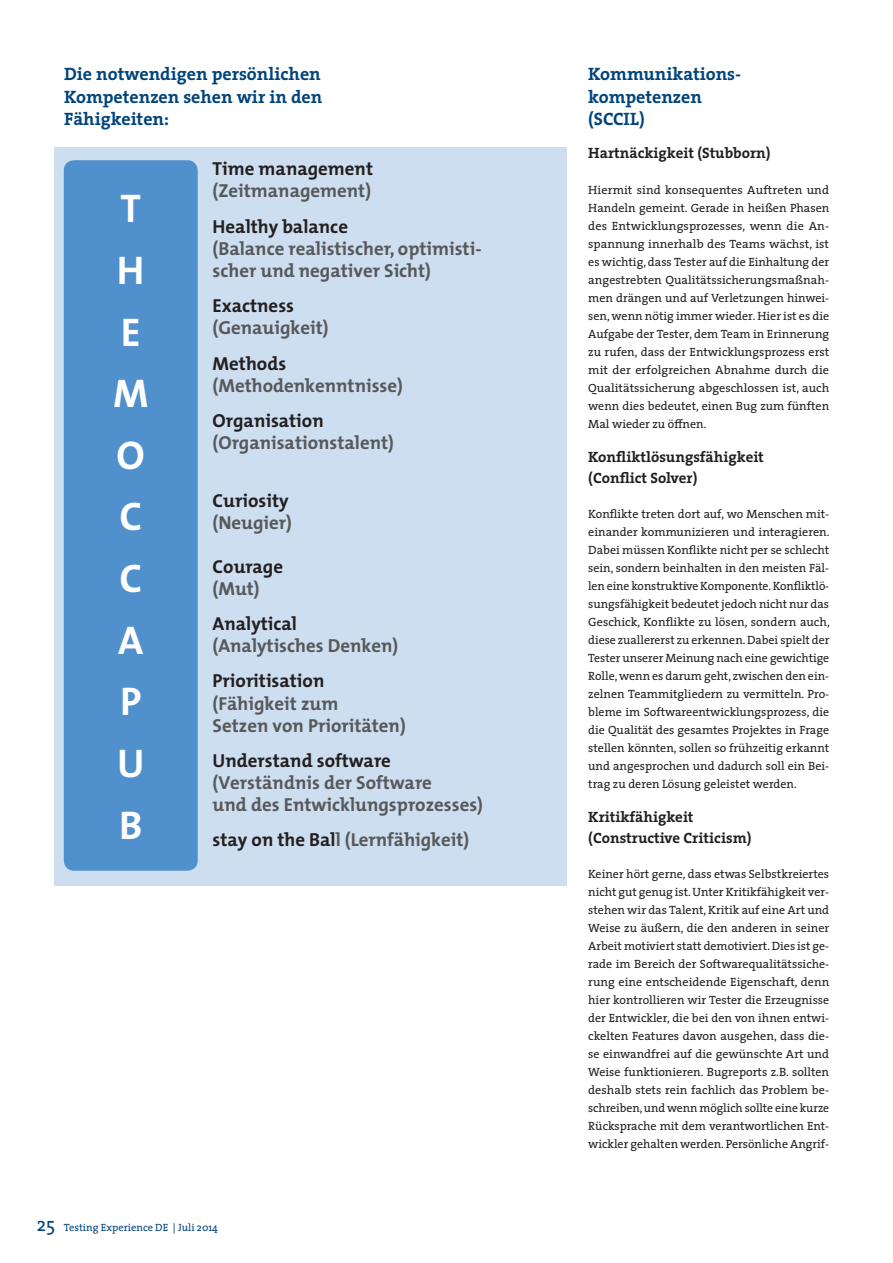
<style>
.page{position:relative;width:893px;height:1263px;background:#fff}
.page>*{position:absolute;margin:0;border:0;box-sizing:border-box;transform-origin:0 0}
.t1{font:700 40.2px/61.7px "The Mix";color:#fff}
.t2{font:700 18.9px/22px "The Mix";color:#57585a}
.t3{font:700 18.9px "The Mix";color:#231f20}
.t4{font:700 18px/22.5px "The Serif";color:#00447b;text-align:justify}
.t5{font:700 15px/21px "The Serif";color:#231f20}
.t6{font:12px/18px "The Serif";color:#231f20;text-align:justify}
.t7{font:10.5px "The Serif";color:#00447b}
.s1{color:#231f20}
.s2{font-size:19.5px}
</style>
<div class="page">
<div style="left:54px;top:148px;width:513px;height:738px;background:#cddef0"></div>
<div style="left:64px;top:160px;width:134px;height:711px;background:#5090cc;border-radius:10px"></div>
<h3 class="t4" style="left:64px;top:63px;width:260px">Die notwendigen persönlichen Kompetenzen sehen wir in den Fähigkeiten:</h3>
<h3 class="t4" style="left:588px;top:63px;width:154px;text-align:left">Kommunikations&shy;kompetenzen (SCCIL)</h3>
<p class="t5" style="left:588px;top:142px;width:184px">Hartnäckigkeit (Stubborn)</p>
<p class="t6" style="left:588px;top:181px;width:243px">Hiermit sind konsequentes Auftreten und Handeln gemeint. Gerade in heißen Phasen des Entwicklungsprozesses, wenn die An&shy;spannung innerhalb des Teams wächst, ist es wichtig, dass Tester auf die Einhaltung der angestrebten Qualitätssicherungsmaßnah&shy;men drängen und auf Verletzungen hinwei&shy;sen, wenn nötig immer wieder. Hier ist es die Aufgabe der Tester, dem Team in Erinnerung zu rufen, dass der Entwicklungsprozess erst mit der erfolgreichen Abnahme durch die Qualitätssicherung abgeschlossen ist, auch wenn dies bedeutet, einen Bug zum fünften Mal wieder zu öffnen.</p>
<p class="t5" style="left:588px;top:446px;width:177px">Konfliktlösungsfähigkeit (Conflict Solver)</p>
<p class="t6" style="left:588px;top:505px;width:243px">Konflikte treten dort auf, wo Menschen mit&shy;einander kommunizieren und interagieren.<br>Dabei müssen Konflikte nicht per se schlecht sein, sondern beinhalten in den meisten Fäl&shy;len eine konstruktive Komponente. Konfliktlö&shy;sungsfähigkeit bedeutet jedoch nicht nur das Geschick, Konflikte zu lösen, sondern auch, diese zuallererst zu erkennen. Dabei spielt der Tester unserer Meinung nach eine gewichtige Rolle, wenn es darum geht, zwischen den ein&shy;zelnen Teammitgliedern zu vermitteln. Pro&shy;bleme im Softwareentwicklungsprozess, die die Qualität des gesamtes Projektes in Frage stellen könnten, sollen so frühzeitig erkannt und angesprochen und dadurch soll ein Bei&shy;trag zu deren Lösung geleistet werden.</p>
<p class="t5" style="left:588px;top:806px;width:165px">Kritikfähigkeit (Constructive Criticism)</p>
<p class="t6" style="left:588px;top:865px;width:243px">Keiner hört gerne, dass etwas Selbstkreiertes nicht gut genug ist. Unter Kritikfähigkeit ver&shy;stehen wir das Talent, Kritik auf eine Art und Weise zu äußern, die den anderen in seiner Arbeit motiviert statt demotiviert. Dies ist ge&shy;rade im Bereich der Softwarequalitätssiche&shy;rung eine entscheidende Eigenschaft, denn hier kontrollieren wir Tester die Erzeugnisse der Entwickler, die bei den von ihnen entwi&shy;ckelten Features davon ausgehen, dass die&shy;se einwandfrei auf die gewünschte Art und Weise funktionieren. Bugreports z.B. sollten deshalb stets rein fachlich das Problem be&shy;schreiben, und wenn möglich sollte eine kurze Rücksprache mit dem verantwortlichen Ent&shy;wickler gehalten werden. Persönliche Angrif-</p>
<h2 class="t3" style="left:213px;top:153px;width:162px">Time management</h2>
<h2 class="t2" style="left:213px;top:180px;width:160px">(Zeitmanagement)</h2>
<h2 class="t3" style="left:213px;top:211px;width:137px">Healthy balance</h2>
<h2 class="t2" style="left:213px;top:237px;width:271px">(Balance realistischer, optimisti&shy;scher und negativer Sicht)</h2>
<h2 class="t3" style="left:213px;top:290px;width:83px">Exactness</h2>
<h2 class="t2" style="left:213px;top:316px;width:118px">(Genauigkeit)</h2>
<h2 class="t3" style="left:213px;top:347px;width:75px">Methods</h2>
<h2 class="t2" style="left:213px;top:374px;width:192px">(Methodenkenntnisse)</h2>
<h2 class="t3" style="left:213px;top:405px;width:113px">Organisation</h2>
<h2 class="t2" style="left:213px;top:431px;width:183px">(Organisationstalent)</h2>
<h2 class="t3" style="left:213px;top:484px;width:77px">Curiosity</h2>
<h2 class="t2" style="left:213px;top:511px;width:81px">(Neugier)</h2>
<h2 class="t3" style="left:213px;top:550px;width:72px">Courage</h2>
<h2 class="t2" style="left:213px;top:577px;width:49px">(Mut)</h2>
<h2 class="t3" style="left:213px;top:608px;width:86px">Analytical</h2>
<h2 class="t2" style="left:213px;top:634px;width:187px">(Analytisches Denken)</h2>
<h2 class="t3" style="left:213px;top:665px;width:113px">Prioritisation</h2>
<h2 class="t2" style="left:213px;top:692px;width:195px">(Fähigkeit zum<br>Setzen von Prioritäten)</h2>
<h2 class="t3" style="left:213px;top:745px;width:180px">Understand software</h2>
<h2 class="t2" style="left:213px;top:771px;width:272px">(Verständnis der Software<br>und des Entwicklungsprozesses)</h2>
<h2 class="t2" style="left:213px;top:828px;width:258px"><span class="s1">stay on the Bal</span>l (Lernfähigkeit)</h2>
<h1 class="t1" style="left:113px;top:177px;width:37px">T<br>H<br>E<br>M<br>O<br>C<br>C<br>A<br>P<br>U<br>B</h1>
<p class="t7" style="left:37px;top:1219px;width:183px"><span class="s2">25</span> Testing Experience DE | Juli 2014</p>
</div>
